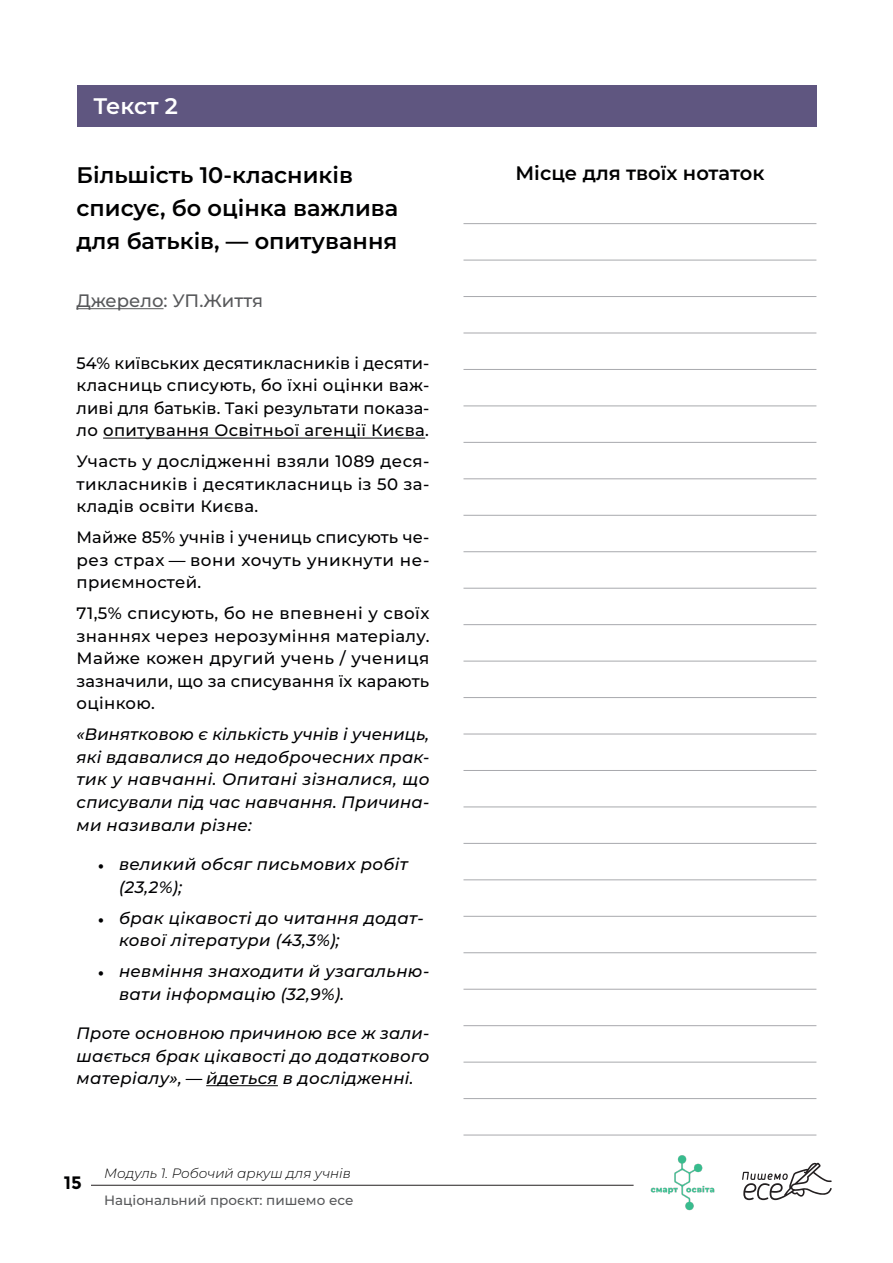
<style>
.page{position:relative;width:893px;height:1263px;background:#fff}
.page>*{position:absolute;margin:0;border:0;box-sizing:border-box;transform-origin:0 0}
.підзаг{font:600 22.5px/33px "Montserrat";color:#000001}
.t1{font:600 22.5px "Montserrat";letter-spacing:-.01em;color:#fff}
.підзаг-2{font:600 19.5px "Montserrat";color:#000001}
.t2{font:500 18px "Montserrat";letter-spacing:-.01em;color:#57585a}
.t3{font:700 18px "Montserrat";color:#000001}
.t4{font:500 16.5px/22.5px "Montserrat";letter-spacing:.02em;color:#000002;text-align:justify}
.t5{font:italic 500 16.5px/22.5px "Montserrat";letter-spacing:.02em;color:#000002}
.t6{font:500 13.5px "Montserrat";color:#57585a}
.t7{font:italic 300 13.5px "Montserrat";color:#000001}
.s1{font-family:"Minion Pro";font-weight:400;font-style:normal}
</style>
<div class="page">
<div style="left:77px;top:85px;width:739px;height:41px;background:#5f5680"></div>
<hr style="left:463px;top:223px;width:353px;height:1px;background:#a8a9ad">
<hr style="left:463px;top:515px;width:353px;height:1px;background:#a8a9ad">
<hr style="left:463px;top:806px;width:353px;height:1px;background:#a8a9ad">
<hr style="left:463px;top:369px;width:353px;height:1px;background:#a8a9ad">
<hr style="left:463px;top:661px;width:353px;height:1px;background:#a8a9ad">
<hr style="left:463px;top:952px;width:353px;height:1px;background:#a8a9ad">
<hr style="left:463px;top:260px;width:353px;height:1px;background:#a8a9ad">
<hr style="left:463px;top:551px;width:353px;height:1px;background:#a8a9ad">
<hr style="left:463px;top:843px;width:353px;height:1px;background:#a8a9ad">
<hr style="left:463px;top:405px;width:353px;height:1px;background:#a8a9ad">
<hr style="left:463px;top:697px;width:353px;height:1px;background:#a8a9ad">
<hr style="left:463px;top:989px;width:353px;height:1px;background:#a8a9ad">
<hr style="left:463px;top:1062px;width:353px;height:1px;background:#a8a9ad">
<hr style="left:463px;top:296px;width:353px;height:1px;background:#a8a9ad">
<hr style="left:463px;top:588px;width:353px;height:1px;background:#a8a9ad">
<hr style="left:463px;top:879px;width:353px;height:1px;background:#a8a9ad">
<hr style="left:463px;top:442px;width:353px;height:1px;background:#a8a9ad">
<hr style="left:463px;top:734px;width:353px;height:1px;background:#a8a9ad">
<hr style="left:463px;top:1025px;width:353px;height:1px;background:#a8a9ad">
<hr style="left:463px;top:1098px;width:353px;height:1px;background:#a8a9ad">
<hr style="left:463px;top:333px;width:353px;height:1px;background:#a8a9ad">
<hr style="left:463px;top:624px;width:353px;height:1px;background:#a8a9ad">
<hr style="left:463px;top:916px;width:353px;height:1px;background:#a8a9ad">
<hr style="left:463px;top:478px;width:353px;height:1px;background:#a8a9ad">
<hr style="left:463px;top:770px;width:353px;height:1px;background:#a8a9ad">
<hr style="left:463px;top:1135px;width:353px;height:1px;background:#a8a9ad">
<hr style="left:77px;top:308px;width:87px;height:1px;background:#57585a">
<hr style="left:103px;top:438px;width:322px;height:1px;background:#000002">
<hr style="left:206px;top:1085px;width:72px;height:1px;background:#000002">
<hr style="left:91px;top:1185px;width:543px;height:1px;background:#231f20">
<svg style="left:742px;top:1162px;width:90px;height:38px"></svg>
<img style="left:650px;top:1155px;width:65px;height:56px">
<p class="t1" style="left:94px;top:91px;width:86px">Текст 2</p>
<p class="підзаг" style="left:77px;top:158px;width:323px">Більшість 10‑класників списує, бо оцінка важлива для батьків, — опитування</p>
<p class="t2" style="left:77px;top:288px;width:188px">Джерело: УП.Життя</p>
<p class="t4" style="left:77px;top:351px;width:354px">54% київських десятикласників і десяти&shy;класниць списують, бо їхні оцінки важ&shy;ливі для батьків. Такі результати показа&shy;ло опитування Освітньої агенції Києва.</p>
<p class="t4" style="left:77px;top:450px;width:354px">Участь у дослідженні взяли 1089 деся&shy;тикласників і десятикласниць із 50 за&shy;кладів освіти Києва.</p>
<p class="t4" style="left:77px;top:526px;width:354px">Майже 85% учнів і учениць списують че&shy;рез страх — вони хочуть уникнути не&shy;приємностей.</p>
<p class="t4" style="left:77px;top:602px;width:355px">71,5% списують, бо не впевнені у своїх знаннях через нерозуміння матеріалу.<br>Майже кожен другий учень / учениця зазначили, що за списування їх карають оцінкою.</p>
<p class="t5" style="left:77px;top:723px;width:354px;text-align:justify">«Винятковою є кількість учнів і учениць, які вдавалися до недоброчесних прак&shy;тик у навчанні. Опитані зізналися, що списували під час навчання. Причина&shy;ми називали різне:</p>
<p class="t5" style="left:119px;top:852px;width:290px;text-indent:-21px"><span class="s1">•</span> великий обсяг письмових робіт (23,2%);</p>
<p class="t5" style="left:119px;top:906px;width:306px;text-indent:-21px"><span class="s1">•</span> брак цікавості до читання додат&shy;кової літератури (43,3%);</p>
<p class="t5" style="left:119px;top:959px;width:312px;text-indent:-21px"><span class="s1">•</span> невміння знаходити й узагальню&shy;вати інформацію (32,9%).</p>
<p class="t5" style="left:77px;top:1021px;width:354px;text-align:justify">Проте основною причиною все ж зали&shy;шається брак цікавості до додаткового матеріалу», — йдеться в дослідженні.</p>
<p class="t3" style="left:64px;top:1172px;width:19px">15</p>
<p class="t7" style="left:104px;top:1164px;width:248px">Модуль 1. Робочий аркуш для учнів</p>
<p class="t6" style="left:104px;top:1190px;width:251px">Національний проєкт: пишемо есе</p>
<p class="підзаг-2" style="left:515px;top:161px;width:250px">Місце для твоїх нотаток</p>
</div>
